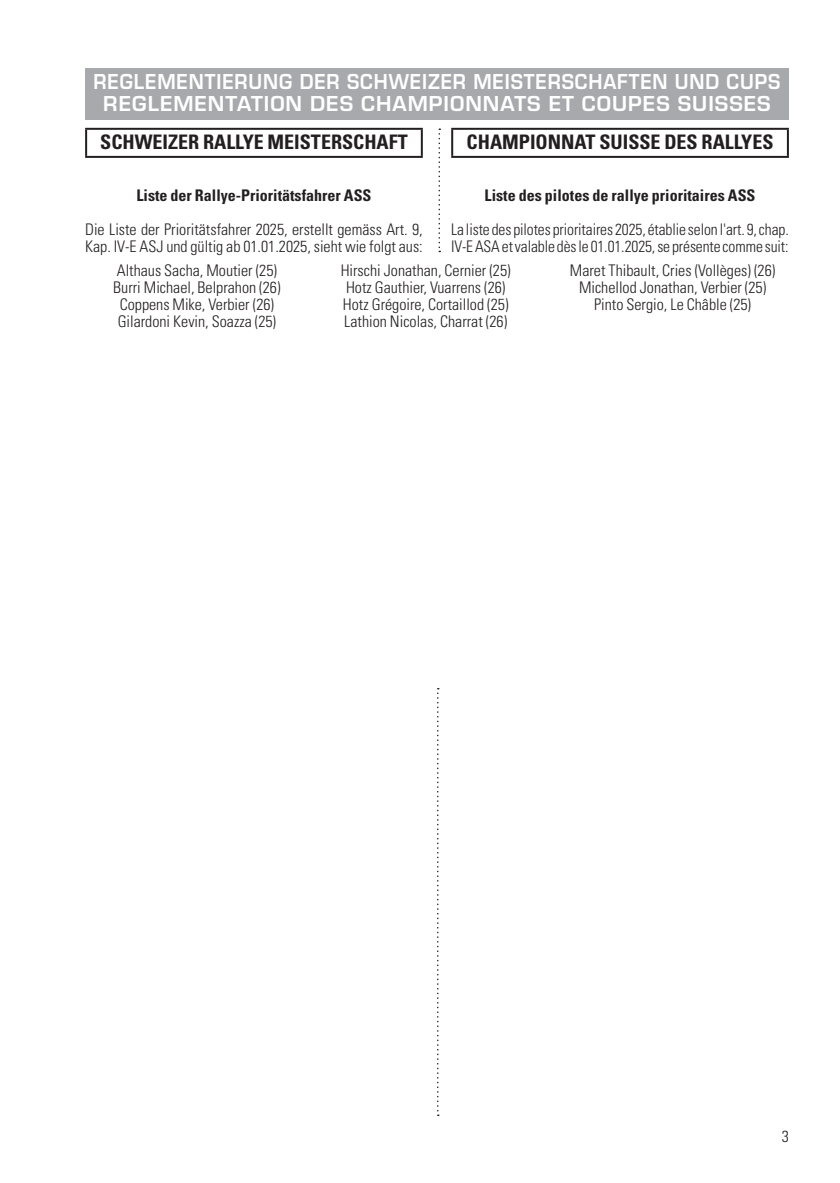
<style>
.page{position:relative;width:840px;height:1183px;background:#fff}
.page>*{position:absolute;margin:0;border:0;box-sizing:border-box;transform-origin:0 0}
.t1{font:600 20px/22px "Eurostile LT Std";letter-spacing:.05em;color:#fff;text-align:center;scale:.91 1}
.t_BALKEN{font:700 condensed 20px "Univers LT Std";color:#231f20}
.g_e10mm_franz{font:300 condensed 16px/17px "Univers LT Std";color:#231f20;text-align:center}
.g_e10mm{font:300 condensed 16px/17px "Univers LT Std";color:#231f20}
.g_e10mm_franz-2{font:700 condensed 16px "Univers LT Std";color:#231f20}
.g_e10mm-2{font:700 condensed 16px "Univers LT Std";color:#231f20}
.g{font:300 condensed 16px "Univers LT Std";color:#231f20}
</style>
<div class="page">
<div style="left:85px;top:68px;width:703px;height:51px;background:#a8a9ad"></div>
<hr style="left:85px;top:128px;width:337px;height:2px;background:#231f20">
<hr style="left:85px;top:130px;width:2px;height:26px;background:#231f20">
<hr style="left:420px;top:130px;width:2px;height:26px;background:#231f20">
<hr style="left:85px;top:156px;width:337px;height:2px;background:#231f20">
<hr style="left:451px;top:128px;width:337px;height:2px;background:#231f20">
<hr style="left:451px;top:130px;width:2px;height:26px;background:#231f20">
<hr style="left:786px;top:130px;width:2px;height:26px;background:#231f20">
<hr style="left:451px;top:156px;width:337px;height:2px;background:#231f20">
<svg style="left:438px;top:128px;width:2px;height:124px"></svg>
<svg style="left:437px;top:688px;width:1px;height:427px"></svg>
<p class="t1" style="left:93px;top:71px;width:756px">REGLEMENTIERUNG DER SCHWEIZER MEISTERSCHAFTEN UND CUPS<br>REGLEMENTATION DES CHAMPIONNATS ET COUPES SUISSES</p>
<p class="t_BALKEN" style="left:100px;top:130px;width:309px">SCHWEIZER RALLYE MEISTERSCHAFT</p>
<p class="g_e10mm-2" style="left:136px;top:185px;width:236px">Liste der Rallye-Prioritätsfahrer ASS</p>
<p class="g_e10mm" style="left:85px;top:221px;width:339px">Die Liste der Prioritätsfahrer 2025, erstellt gemäss Art. 9,<br>Kap. IV-E ASJ und gültig ab 01.01.2025, sieht wie folgt aus:</p>
<p class="g_e10mm_franz" style="left:113px;top:261px;width:169px">Althaus Sacha, Moutier (25)<br>Burri Michael, Belprahon (26)<br>Coppens Mike, Verbier (26)<br>Gilardoni Kevin, Soazza (25)</p>
<p class="g_e10mm_franz" style="left:340px;top:261px;width:171px;text-align:left">Hirschi Jonathan, Cernier (25)<br>Hotz Gauthier, Vuarrens (26)<br>Hotz Grégoire, Cortaillod (25)<br>Lathion Nicolas, Charrat (26)</p>
<p class="g_e10mm_franz" style="left:569px;top:261px;width:207px">Maret Thibault, Cries (Vollèges) (26)<br>Michellod Jonathan, Verbier (25)<br>Pinto Sergio, Le Châble (25)</p>
<p class="t_BALKEN" style="left:466px;top:130px;width:308px">CHAMPIONNAT SUISSE DES RALLYES</p>
<p class="g_e10mm_franz-2" style="left:484px;top:185px;width:272px">Liste des pilotes de rallye prioritaires ASS</p>
<p class="g_e10mm_franz" style="left:451px;top:221px;width:339px;text-align:left">La liste des pilotes prioritaires 2025, établie selon l'art. 9, chap.<br>IV-E ASA et valable dès le 01.01.2025, se présente comme suit:</p>
<p class="g" style="left:781px;top:1126px;width:9px">3</p>
</div>
